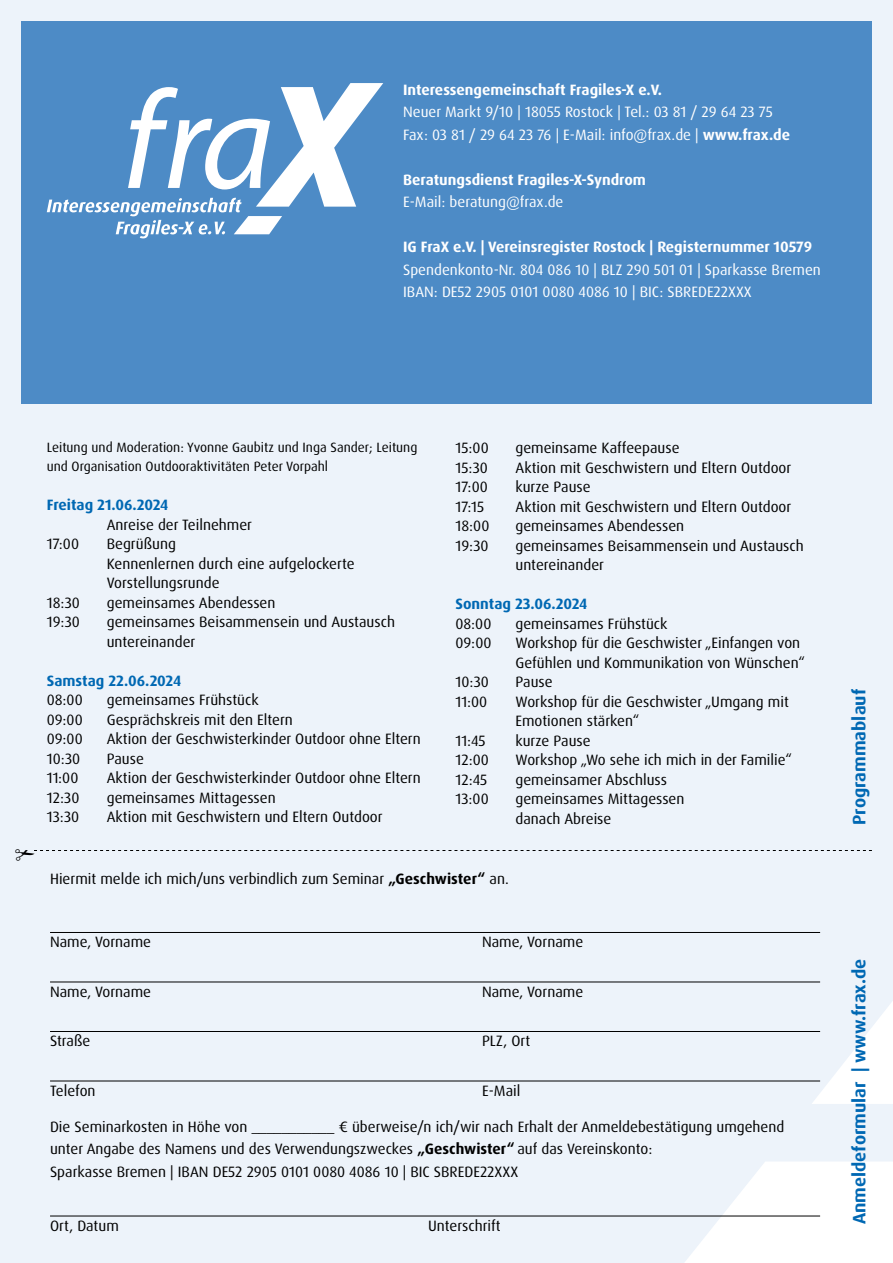
<style>
.page{position:relative;width:893px;height:1263px;background:#edf3fa}
.page>*{position:absolute;margin:0;border:0;box-sizing:border-box;transform-origin:0 0}
.t1{font:700 18px "Dax Pro";color:#0068b3}
.t2{font:15px/22.5px "Dax Pro";color:#000}
.t3{font:15px "Dax Pro";color:#fff}
.t4{font:700 15px "Dax Pro";color:#fff}
.t5{font:700 15px "Dax Pro";color:#0068b3}
.t6{font:13.5px/19.5px "Dax Pro";color:#000}
.s1{font-weight:700}
</style>
<div class="page">
<svg style="left:811px;top:1001px;width:82px;height:103px"></svg>
<svg style="left:684px;top:1162px;width:209px;height:101px"></svg>
<div style="left:21px;top:21px;width:851px;height:383px;background:#4d8bc6"></div>
<svg style="left:47px;top:83px;width:336px;height:155px"></svg>
<hr style="left:50px;top:932px;width:770px;height:1px;background:#000">
<hr style="left:50px;top:981px;width:770px;height:1px;background:#000">
<hr style="left:50px;top:1031px;width:770px;height:1px;background:#000">
<hr style="left:50px;top:1080px;width:770px;height:1px;background:#000">
<hr style="left:50px;top:1215px;width:770px;height:1px;background:#000">
<svg style="left:34px;top:850px;width:838px;height:1px"></svg>
<p class="t4" style="left:403px;top:80px;width:260px">Interessengemeinschaft Fragiles-X e.V.</p>
<p class="t3" style="left:403px;top:102px;width:371px">Neuer Markt 9/10 | 18055 Rostock | Tel.: 03 81 / 29 64 23 75</p>
<p class="t3" style="left:403px;top:125px;width:389px">Fax: 03 81 / 29 64 23 76 | E-Mail: info@frax.de | <span class="s1">www.frax.de</span></p>
<p class="t4" style="left:403px;top:170px;width:244px">Beratungsdienst Fragiles-X-Syndrom</p>
<p class="t3" style="left:403px;top:192px;width:162px">E-Mail: beratung@frax.de</p>
<p class="t4" style="left:403px;top:237px;width:411px">IG FraX e.V. | Vereinsregister Rostock | Registernummer 10579</p>
<p class="t3" style="left:403px;top:260px;width:419px">Spendenkonto-Nr. 804 086 10 | BLZ 290 501 01 | Sparkasse Bremen</p>
<p class="t3" style="left:403px;top:282px;width:350px">IBAN: DE52 2905 0101 0080 4086 10 | BIC: SBREDE22XXX</p>
<p class="t6" style="left:47px;top:438px;width:372px">Leitung und Moderation: Yvonne Gaubitz und Inga Sander; Leitung und Organisation Outdooraktivitäten Peter Vorpahl</p>
<p class="t5" style="left:47px;top:495px;width:123px">Freitag 21.06.2024</p>
<p class="t2" style="left:107px;top:513px;width:147px">Anreise der Teilnehmer</p>
<p class="t2" style="left:47px;top:533px;width:34px">17:00</p>
<p class="t2" style="left:107px;top:533px;width:71px">Begrüßung</p>
<p class="t2" style="left:107px;top:552px;width:249px">Kennenlernen durch eine aufgelockerte</p>
<p class="t2" style="left:107px;top:572px;width:114px">Vorstellungsrunde</p>
<p class="t2" style="left:47px;top:591px;width:35px">18:30</p>
<p class="t2" style="left:107px;top:591px;width:170px">gemeinsames Abendessen</p>
<p class="t2" style="left:47px;top:611px;width:35px">19:30</p>
<p class="t2" style="left:107px;top:611px;width:290px">gemeinsames Beisammensein und Austausch</p>
<p class="t2" style="left:107px;top:630px;width:90px">untereinander</p>
<p class="t5" style="left:47px;top:671px;width:136px">Samstag 22.06.2024</p>
<p class="t2" style="left:47px;top:689px;width:37px">08:00</p>
<p class="t2" style="left:107px;top:689px;width:153px">gemeinsames Frühstück</p>
<p class="t2" style="left:47px;top:708px;width:38px">09:00</p>
<p class="t2" style="left:107px;top:708px;width:188px">Gesprächskreis mit den Eltern</p>
<p class="t2" style="left:47px;top:728px;width:38px">09:00</p>
<p class="t2" style="left:107px;top:728px;width:316px">Aktion der Geschwisterkinder Outdoor ohne Eltern</p>
<p class="t2" style="left:47px;top:747px;width:35px">10:30</p>
<p class="t2" style="left:107px;top:747px;width:39px">Pause</p>
<p class="t2" style="left:47px;top:767px;width:33px">11:00</p>
<p class="t2" style="left:107px;top:767px;width:316px">Aktion der Geschwisterkinder Outdoor ohne Eltern</p>
<p class="t2" style="left:47px;top:786px;width:34px">12:30</p>
<p class="t2" style="left:107px;top:786px;width:170px">gemeinsames Mittagessen</p>
<p class="t2" style="left:47px;top:806px;width:34px">13:30</p>
<p class="t2" style="left:107px;top:806px;width:277px">Aktion mit Geschwistern und Eltern Outdoor</p>
<p class="t2" style="left:455px;top:437px;width:35px">15:00</p>
<p class="t2" style="left:515px;top:437px;width:166px">gemeinsame Kaffeepause</p>
<p class="t2" style="left:455px;top:456px;width:34px">15:30</p>
<p class="t2" style="left:515px;top:456px;width:277px">Aktion mit Geschwistern und Eltern Outdoor</p>
<p class="t2" style="left:455px;top:476px;width:34px">17:00</p>
<p class="t2" style="left:515px;top:476px;width:77px">kurze Pause</p>
<p class="t2" style="left:455px;top:495px;width:30px">17:15</p>
<p class="t2" style="left:515px;top:495px;width:277px">Aktion mit Geschwistern und Eltern Outdoor</p>
<p class="t2" style="left:455px;top:515px;width:36px">18:00</p>
<p class="t2" style="left:515px;top:515px;width:170px">gemeinsames Abendessen</p>
<p class="t2" style="left:455px;top:534px;width:35px">19:30</p>
<p class="t2" style="left:515px;top:534px;width:290px">gemeinsames Beisammensein und Austausch</p>
<p class="t2" style="left:515px;top:554px;width:90px">untereinander</p>
<p class="t5" style="left:455px;top:594px;width:133px">Sonntag 23.06.2024</p>
<p class="t2" style="left:455px;top:612px;width:37px">08:00</p>
<p class="t2" style="left:515px;top:612px;width:153px">gemeinsames Frühstück</p>
<p class="t2" style="left:455px;top:632px;width:38px">09:00</p>
<p class="t2" style="left:515px;top:632px;width:286px">Workshop für die Geschwister „Einfangen von</p>
<p class="t2" style="left:515px;top:651px;width:291px">Gefühlen und Kommunikation von Wünschen“</p>
<p class="t2" style="left:455px;top:671px;width:35px">10:30</p>
<p class="t2" style="left:515px;top:671px;width:39px">Pause</p>
<p class="t2" style="left:455px;top:690px;width:33px">11:00</p>
<p class="t2" style="left:515px;top:690px;width:275px">Workshop für die Geschwister „Umgang mit</p>
<p class="t2" style="left:515px;top:710px;width:125px">Emotionen stärken“</p>
<p class="t2" style="left:455px;top:729px;width:32px">11:45</p>
<p class="t2" style="left:515px;top:729px;width:77px">kurze Pause</p>
<p class="t2" style="left:455px;top:749px;width:35px">12:00</p>
<p class="t2" style="left:515px;top:749px;width:278px">Workshop „Wo sehe ich mich in der Familie“</p>
<p class="t2" style="left:455px;top:768px;width:33px">12:45</p>
<p class="t2" style="left:515px;top:768px;width:153px">gemeinsamer Abschluss</p>
<p class="t2" style="left:455px;top:788px;width:35px">13:00</p>
<p class="t2" style="left:515px;top:788px;width:170px">gemeinsames Mittagessen</p>
<p class="t2" style="left:515px;top:807px;width:97px">danach Abreise</p>
<p class="t2" style="left:50px;top:868px;width:460px">Hiermit melde ich mich/uns verbindlich zum Seminar <span class="s1">„Geschwister“</span> an.</p>
<p class="t2" style="left:50px;top:931px;width:103px">Name, Vorname</p>
<p class="t2" style="left:482px;top:931px;width:103px">Name, Vorname</p>
<p class="t2" style="left:50px;top:980px;width:103px">Name, Vorname</p>
<p class="t2" style="left:482px;top:980px;width:103px">Name, Vorname</p>
<p class="t2" style="left:50px;top:1030px;width:42px">Straße</p>
<p class="t2" style="left:482px;top:1030px;width:50px">PLZ, Ort</p>
<p class="t2" style="left:50px;top:1079px;width:47px">Telefon</p>
<p class="t2" style="left:482px;top:1079px;width:40px">E-Mail</p>
<p class="t2" style="left:50px;top:1115px;width:736px">Die Seminarkosten in Höhe von ___________ € überweise/n ich/wir nach Erhalt der Anmeldebestätigung umgehend unter Angabe des Namens und des Verwendungszweckes <span class="s1">„Geschwister“</span> auf das Vereinskonto:</p>
<p class="t2" style="left:50px;top:1160px;width:470px">Sparkasse Bremen | IBAN DE52 2905 0101 0080 4086 10 | BIC SBREDE22XXX</p>
<p class="t2" style="left:50px;top:1214px;width:70px">Ort, Datum</p>
<p class="t2" style="left:428px;top:1214px;width:74px">Unterschrift</p>
<p class="t1" style="left:847px;top:825px;width:137px;rotate:-90deg">Programmablauf</p>
<p class="t1" style="left:847px;top:1224px;width:267px;rotate:-90deg">Anmeldeformular | www.frax.de</p>
</div>
